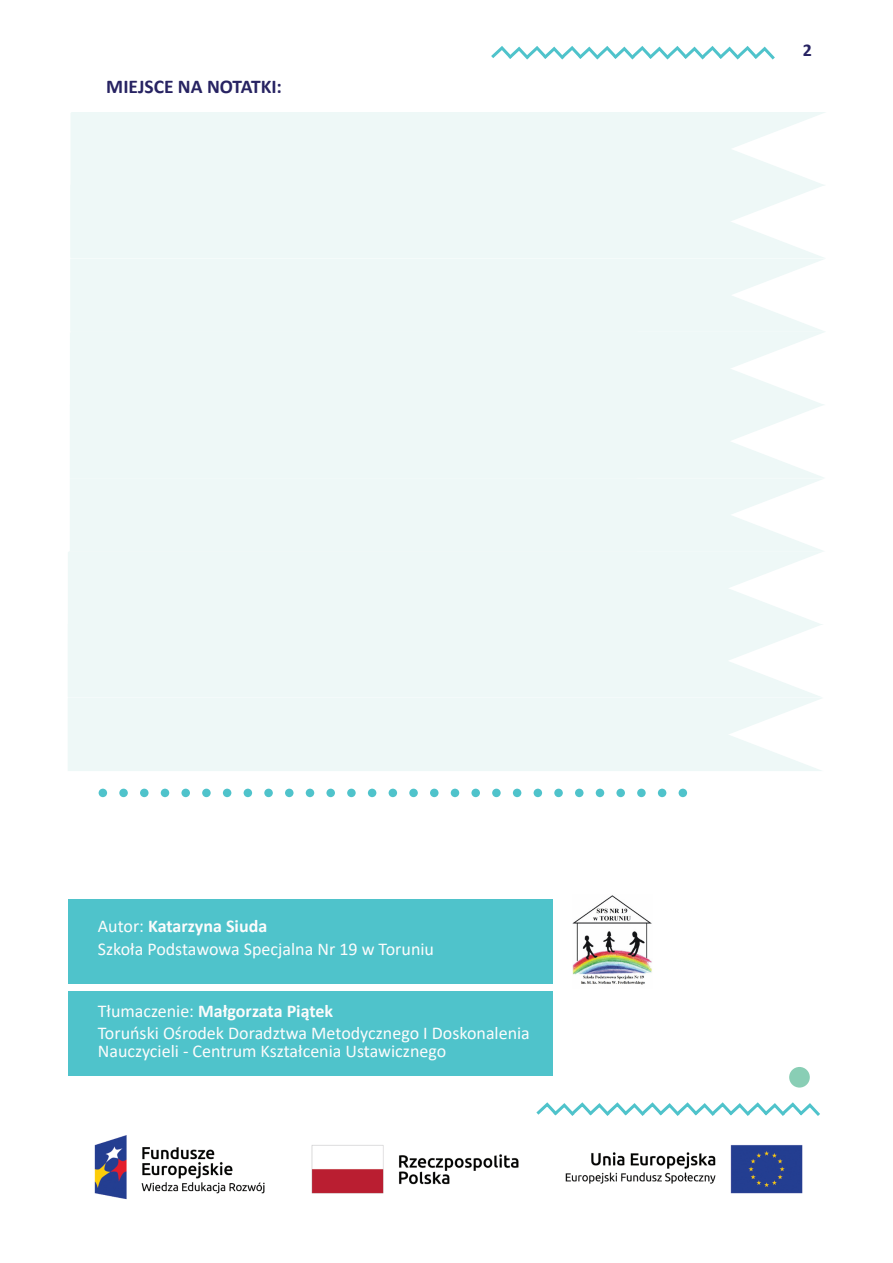
<style>
.page{position:relative;width:893px;height:1263px;background:#fff}
.page>*{position:absolute;margin:0;border:0;box-sizing:border-box;transform-origin:0 0}
.t1{font:700 19.5px "Calibri";color:#272362}
.t2{font:18px/22.5px "Calibri";color:#fcfcfc}
.t3{font:700 18px "Calibri";color:#272362}
.s1{font-weight:700}
</style>
<div class="page">
<svg style="left:491px;top:46px;width:284px;height:14px"></svg>
<div style="left:68px;top:899px;width:485px;height:84px;background:#4fc3cb"></div>
<div style="left:68px;top:991px;width:485px;height:84px;background:#4fc3cb"></div>
<div style="left:789px;top:1067px;width:21px;height:20px;background:#89ceb5;border-radius:50%"></div>
<img style="left:94px;top:1135px;width:709px;height:65px">
<svg style="left:536px;top:1102px;width:284px;height:14px"></svg>
<img style="left:573px;top:895px;width:79px;height:90px">
<div style="left:69px;top:551px;width:754px;height:73px;background:#eef8f7"></div>
<div style="left:68px;top:624px;width:754px;height:73px;background:#eef8f7"></div>
<div style="left:68px;top:698px;width:754px;height:73px;background:#eef8f7"></div>
<div style="left:71px;top:332px;width:753px;height:72px;background:#eef8f7"></div>
<div style="left:70px;top:404px;width:754px;height:73px;background:#eef8f7"></div>
<div style="left:70px;top:478px;width:754px;height:73px;background:#eef8f7"></div>
<div style="left:71px;top:112px;width:754px;height:73px;background:#eef8f7"></div>
<div style="left:70px;top:185px;width:755px;height:72px;background:#eef8f7"></div>
<div style="left:70px;top:259px;width:753px;height:72px;background:#eef8f7"></div>
<div style="left:99px;top:789px;width:8px;height:8px;background:#4fc3cb;border-radius:50%"></div>
<div style="left:119px;top:789px;width:9px;height:8px;background:#4fc3cb;border-radius:50%"></div>
<div style="left:140px;top:789px;width:9px;height:8px;background:#4fc3cb;border-radius:50%"></div>
<div style="left:161px;top:789px;width:8px;height:8px;background:#4fc3cb;border-radius:50%"></div>
<div style="left:181px;top:789px;width:9px;height:8px;background:#4fc3cb;border-radius:50%"></div>
<div style="left:202px;top:789px;width:9px;height:8px;background:#4fc3cb;border-radius:50%"></div>
<div style="left:223px;top:789px;width:8px;height:8px;background:#4fc3cb;border-radius:50%"></div>
<div style="left:244px;top:789px;width:8px;height:8px;background:#4fc3cb;border-radius:50%"></div>
<div style="left:264px;top:789px;width:9px;height:8px;background:#4fc3cb;border-radius:50%"></div>
<div style="left:285px;top:789px;width:9px;height:8px;background:#4fc3cb;border-radius:50%"></div>
<div style="left:306px;top:789px;width:8px;height:8px;background:#4fc3cb;border-radius:50%"></div>
<div style="left:326px;top:789px;width:9px;height:8px;background:#4fc3cb;border-radius:50%"></div>
<div style="left:347px;top:789px;width:9px;height:8px;background:#4fc3cb;border-radius:50%"></div>
<div style="left:368px;top:789px;width:8px;height:8px;background:#4fc3cb;border-radius:50%"></div>
<div style="left:389px;top:789px;width:8px;height:8px;background:#4fc3cb;border-radius:50%"></div>
<div style="left:409px;top:789px;width:9px;height:8px;background:#4fc3cb;border-radius:50%"></div>
<div style="left:430px;top:789px;width:8px;height:8px;background:#4fc3cb;border-radius:50%"></div>
<div style="left:451px;top:789px;width:8px;height:8px;background:#4fc3cb;border-radius:50%"></div>
<div style="left:471px;top:789px;width:9px;height:8px;background:#4fc3cb;border-radius:50%"></div>
<div style="left:492px;top:789px;width:9px;height:8px;background:#4fc3cb;border-radius:50%"></div>
<div style="left:513px;top:789px;width:8px;height:8px;background:#4fc3cb;border-radius:50%"></div>
<div style="left:534px;top:789px;width:8px;height:8px;background:#4fc3cb;border-radius:50%"></div>
<div style="left:554px;top:789px;width:9px;height:8px;background:#4fc3cb;border-radius:50%"></div>
<div style="left:575px;top:789px;width:8px;height:8px;background:#4fc3cb;border-radius:50%"></div>
<div style="left:596px;top:789px;width:8px;height:8px;background:#4fc3cb;border-radius:50%"></div>
<div style="left:616px;top:789px;width:9px;height:8px;background:#4fc3cb;border-radius:50%"></div>
<div style="left:637px;top:789px;width:9px;height:8px;background:#4fc3cb;border-radius:50%"></div>
<div style="left:658px;top:789px;width:8px;height:8px;background:#4fc3cb;border-radius:50%"></div>
<div style="left:679px;top:789px;width:8px;height:8px;background:#4fc3cb;border-radius:50%"></div>
<p class="t1" style="left:106px;top:72px;width:177px">MIEJSCE NA NOTATKI:</p>
<p class="t3" style="left:803px;top:37px;width:11px">2</p>
<p class="t2" style="left:98px;top:915px;width:338px">Autor: <span class="s1">Katarzyna Siuda<br></span>Szkoła Podstawowa Specjalna Nr 19 w Toruniu</p>
<p class="t2" style="left:98px;top:999px;width:434px">Tłumaczenie: <span class="s1">Małgorzata Piątek<br></span>Toruński Ośrodek Doradztwa Metodycznego I Doskonalenia</p>
<p class="t2" style="left:98px;top:1040px;width:350px">Nauczycieli - Centrum Kształcenia Ustawicznego</p>
</div>
